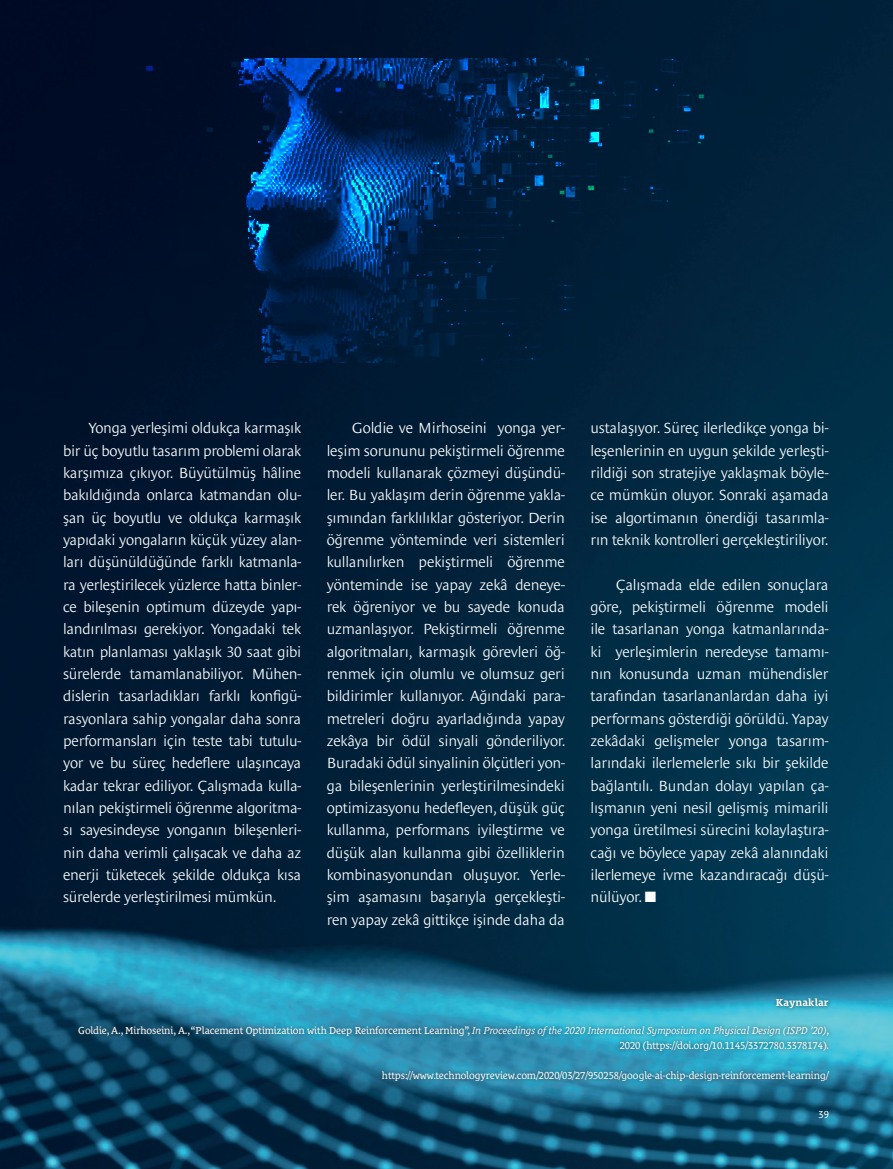
<style>
.page{position:relative;width:893px;height:1169px;background:#fff}
.page>*{position:absolute;margin:0;border:0;box-sizing:border-box;transform-origin:0 0}
.t1{font:300 15px/22.4px "Le Monde Sans Pro";letter-spacing:-.015em;color:#fff;text-align:justify}
.t2{font:10.35px/15px "Le Monde Courrier Pro";letter-spacing:-.01em;color:#fff;text-align:right}
.t3{font:700 10.35px "Le Monde Courrier Pro";letter-spacing:.01em;color:#fff}
.s1{font-style:italic}
</style>
<div class="page">
<img style="left:0;top:0;width:893px;height:1168px">
<hr style="left:0;top:0;width:4px;height:467px;background:#000d26">
<img style="left:61px;top:59px;width:763px;height:303px">
<div style="left:74px;top:994px;width:759px;height:91px;background:#231f20;opacity:.75"></div>
<p class="t1" style="left:63px;top:415px;width:240px;text-indent:26px">Yonga yerleşimi oldukça karmaşık bir üç boyutlu tasarım problemi olarak karşımıza çıkıyor. Büyütülmüş hâline bakıldığında onlarca katmandan olu&shy;şan üç boyutlu ve oldukça karmaşık yapıdaki yongaların küçük yüzey alan&shy;ları düşünüldüğünde farklı katmanla&shy;ra yerleştirilecek yüzlerce hatta binler&shy;ce bileşenin optimum düzeyde yapı&shy;landırılması gerekiyor. Yongadaki tek katın planlaması yaklaşık 30 saat gibi sürelerde tamamlanabiliyor. Mühen&shy;dislerin tasarladıkları farklı konfigü&shy;rasyonlara sahip yongalar daha sonra performansları için teste tabi tutulu&shy;yor ve bu süreç hedeflere ulaşıncaya kadar tekrar ediliyor. Çalışmada kulla&shy;nılan pekiştirmeli öğrenme algoritma&shy;sı sayesindeyse yonganın bileşenleri&shy;nin daha verimli çalışacak ve daha az enerji tüketecek şekilde oldukça kısa sürelerde yerleştirilmesi mümkün.</p>
<p class="t1" style="left:327px;top:415px;width:240px;text-indent:26px">Goldie ve Mirhoseini yonga yer&shy;leşim sorununu pekiştirmeli öğrenme modeli kullanarak çözmeyi düşündü&shy;ler. Bu yaklaşım derin öğrenme yakla&shy;şımından farklılıklar gösteriyor. Derin öğrenme yönteminde veri sistemleri kullanılırken pekiştirmeli öğrenme yönteminde ise yapay zekâ deneye&shy;rek öğreniyor ve bu sayede konuda uzmanlaşıyor. Pekiştirmeli öğrenme algoritmaları, karmaşık görevleri öğ&shy;renmek için olumlu ve olumsuz geri bildirimler kullanıyor. Ağındaki para&shy;metreleri doğru ayarladığında yapay zekâya bir ödül sinyali gönderiliyor.<br>Buradaki ödül sinyalinin ölçütleri yon&shy;ga bileşenlerinin yerleştirilmesindeki optimizasyonu hedefleyen, düşük güç kullanma, performans iyileştirme ve düşük alan kullanma gibi özelliklerin kombinasyonundan oluşuyor. Yerle&shy;şim aşamasını başarıyla gerçekleşti&shy;ren yapay zekâ gittikçe işinde daha da</p>
<p class="t1" style="left:590px;top:415px;width:240px">ustalaşıyor. Süreç ilerledikçe yonga bi&shy;leşenlerinin en uygun şekilde yerleşti&shy;rildiği son stratejiye yaklaşmak böyle&shy;ce mümkün oluyor. Sonraki aşamada ise algortimanın önerdiği tasarımla&shy;rın teknik kontrolleri gerçekleştiriliyor.</p>
<p class="t1" style="left:590px;top:571px;width:240px;text-indent:26px">Çalışmada elde edilen sonuçlara göre, pekiştirmeli öğrenme modeli ile tasarlanan yonga katmanlarında&shy;ki yerleşimlerin neredeyse tamamı&shy;nın konusunda uzman mühendisler tarafından tasarlananlardan daha iyi performans gösterdiği görüldü. Yapay zekâdaki gelişmeler yonga tasarım&shy;larındaki ilerlemelerle sıkı bir şekilde bağlantılı. Bundan dolayı yapılan ça&shy;lışmanın yeni nesil gelişmiş mimarili yonga üretilmesi sürecini kolaylaştıra&shy;cağı ve böylece yapay zekâ alanındaki ilerlemeye ivme kazandıracağı düşü&shy;nülüyor. ■</p>
<p class="t3" style="left:776px;top:994px;width:54px">Kaynaklar</p>
<p class="t2" style="left:78px;top:1021px;width:752px">Goldie, A., Mirhoseini, A., “Placement Optimization with Deep Reinforcement Learning”, <span class="s1">In Proceedings of the 2020 International Symposium on Physical Design (ISPD ’20)</span>,<br>2020 (https://doi.org/10.1145/3372780.3378174).</p>
<p class="t2" style="left:382px;top:1066px;width:448px">https://www.technologyreview.com/2020/03/27/950258/google-ai-chip-design-reinforcement-learning/</p>
<p class="t2" style="left:818px;top:1104px;width:12px">39</p>
</div>
